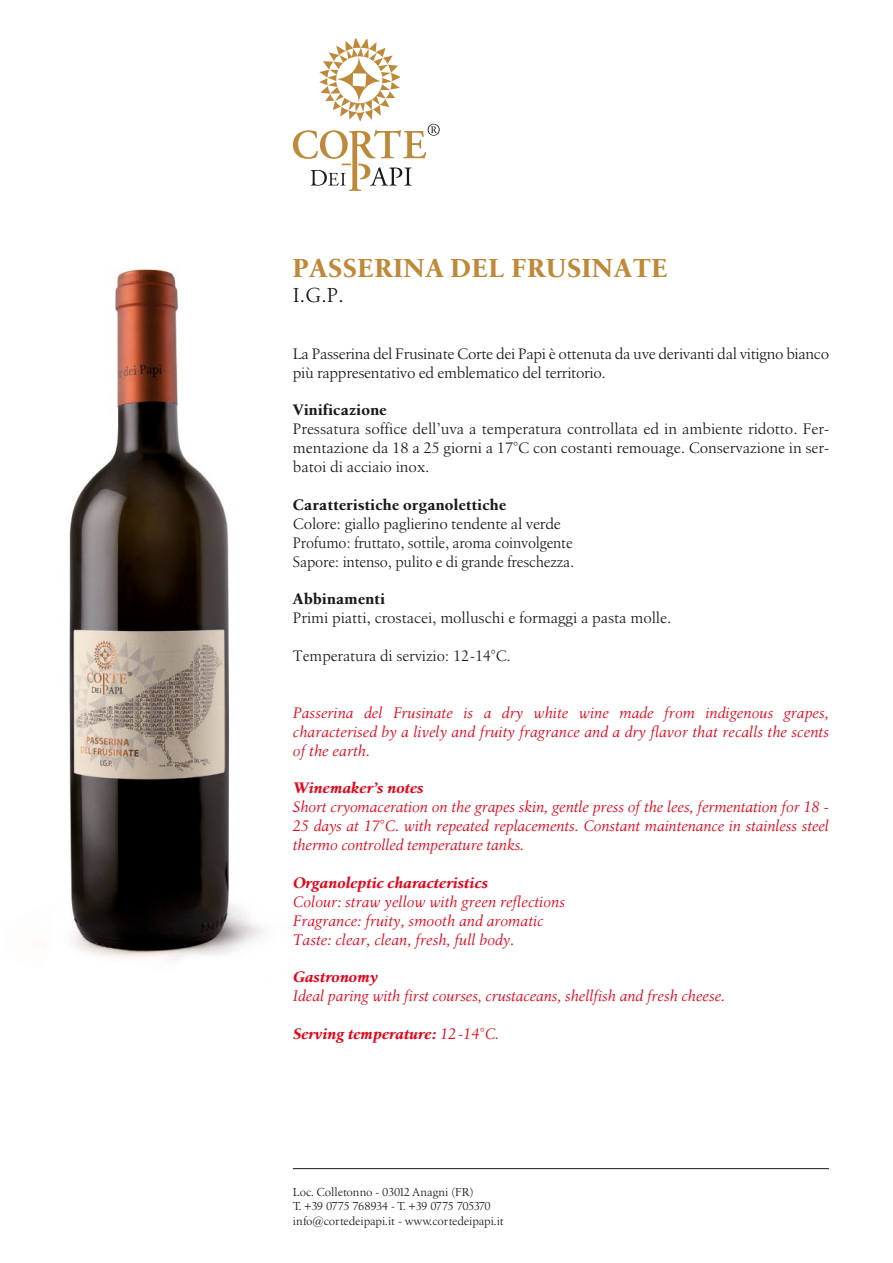
<style>
.page{position:relative;width:893px;height:1263px;background:#fff}
.page>*{position:absolute;margin:0;border:0;box-sizing:border-box;transform-origin:0 0}
.t1{font:700 27px "Birka";color:#bf893a}
.t2{font:21px "Birka";color:#1a181c}
.t3{font:italic 15.75px/18.9px "Birka";color:#e3061b;text-align:justify}
.t4{font:15.75px/18.9px "Birka";letter-spacing:-.01em;color:#1a181c}
.t5{font:italic 700 15.75px "Birka";color:#e3061b}
.t6{font:700 15.75px "Birka";color:#1a181c}
.t7{font:12px/14.4px "Birka";letter-spacing:-.01em;color:#1a181c}
.s1{font-weight:400}
</style>
<div class="page">
<img style="left:69px;top:269px;width:195px;height:692px">
<svg style="left:293px;top:38px;width:147px;height:153px"></svg>
<hr style="left:293px;top:1168px;width:536px;height:1px;background:#1a181c">
<h1 class="t1" style="left:293px;top:252px;width:377px">PASSERINA DEL FRUSINATE</h1>
<h2 class="t2" style="left:293px;top:283px;width:53px">I.G.P.</h2>
<p class="t4" style="left:293px;top:344px;width:538px">La Passerina del Frusinate Corte dei Papi è ottenuta da uve derivanti dal vitigno bianco più rappresentativo ed emblematico del territorio.</p>
<p class="t6" style="left:293px;top:401px;width:95px">Vinificazione</p>
<p class="t4" style="left:293px;top:420px;width:538px;text-align:justify">Pressatura soffice dell’uva a temperatura controllata ed in ambiente ridotto. Fer&shy;mentazione da 18 a 25 giorni a 17°C con costanti remouage. Conservazione in ser&shy;batoi di acciaio inox.</p>
<p class="t6" style="left:293px;top:496px;width:215px">Caratteristiche organolettiche</p>
<p class="t4" style="left:293px;top:514px;width:283px">Colore: giallo paglierino tendente al verde<br>Profumo: fruttato, sottile, aroma coinvolgente<br>Sapore: intenso, pulito e di grande freschezza.</p>
<p class="t6" style="left:293px;top:590px;width:94px">Abbinamenti</p>
<p class="t4" style="left:293px;top:609px;width:380px">Primi piatti, crostacei, molluschi e formaggi a pasta molle.</p>
<p class="t4" style="left:293px;top:646px;width:219px">Temperatura di servizio: 12-14°C.</p>
<p class="t3" style="left:293px;top:703px;width:538px">Passerina del Frusinate is a dry white wine made from indigenous grapes, characterised by a lively and fruity fragrance and a dry flavor that recalls the scents of the earth.</p>
<p class="t5" style="left:293px;top:779px;width:132px">Winemaker’s notes</p>
<p class="t3" style="left:293px;top:798px;width:538px">Short cryomaceration on the grapes skin, gentle press of the lees, fermentation for 18 - 25 days at 17°C. with repeated replacements. Constant maintenance in stainless steel thermo controlled temperature tanks.</p>
<p class="t5" style="left:293px;top:874px;width:197px">Organoleptic characteristics</p>
<p class="t3" style="left:293px;top:892px;width:274px;text-align:left">Colour: straw yellow with green reflections<br>Fragrance: fruity, smooth and aromatic<br>Taste: clear, clean, fresh, full body.</p>
<p class="t5" style="left:293px;top:968px;width:86px">Gastronomy</p>
<p class="t3" style="left:293px;top:987px;width:434px">Ideal paring with first courses, crustaceans, shellfish and fresh cheese.</p>
<p class="t5" style="left:293px;top:1025px;width:208px">Serving temperature: <span class="s1">12-14°C.</span></p>
<p class="t7" style="left:293px;top:1185px;width:212px">Loc. Colletonno - 03012 Anagni (FR)<br>T. +39 0775 768934 - T. +39 0775 705370 info@cortedeipapi.it - www.cortedeipapi.it</p>
</div>
